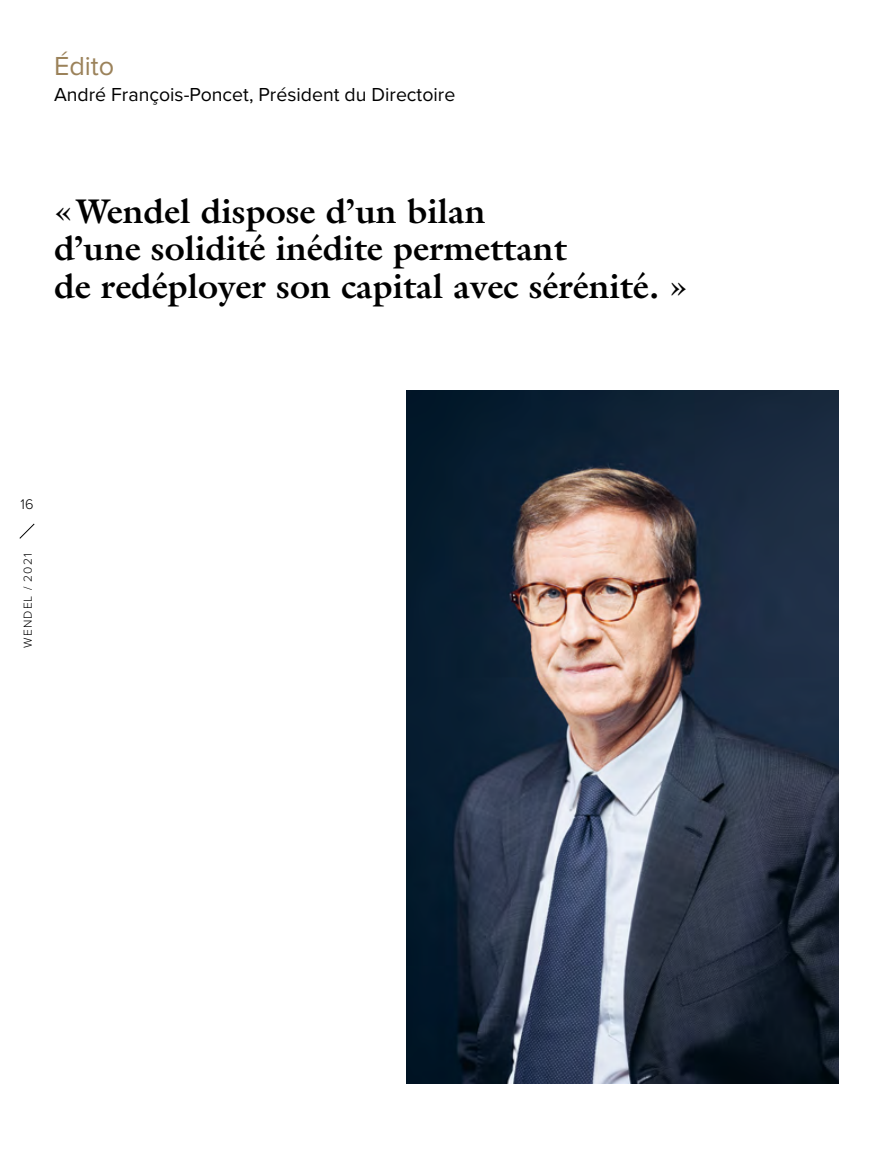
<style>
.page{position:relative;width:893px;height:1149px;background:#fff}
.page>*{position:absolute;margin:0;border:0;box-sizing:border-box;transform-origin:0 0}
.t1{font:700 34.5px/37.5px "Galliard Pro";color:#000}
.t2{font:27px "Proxima Nova";color:#9b825a}
.t3{font:19.5px "Proxima Nova";color:#000}
.t4{font:300 14.55px "Proxima Nova";color:#000}
.t5{font:300 12px "Proxima Nova";letter-spacing:.09em;color:#000}
</style>
<div class="page">
<svg style="left:19px;top:523px;width:16px;height:16px"></svg>
<img style="left:406px;top:390px;width:433px;height:693px">
<p class="t2" style="left:54px;top:46px;width:62px">Édito</p>
<p class="t3" style="left:54px;top:80px;width:403px">André François-Poncet, Président du Directoire</p>
<p class="t1" style="left:54px;top:192px;width:635px">«Wendel dispose d’un bilan<br>d’une solidité inédite permettant<br>de redéployer son capital avec sérénité. »</p>
<p class="t4" style="left:21px;top:493px;width:14px">16</p>
<p class="t5" style="left:19px;top:647px;width:96px;rotate:-90deg">WENDEL / 2021</p>
</div>
